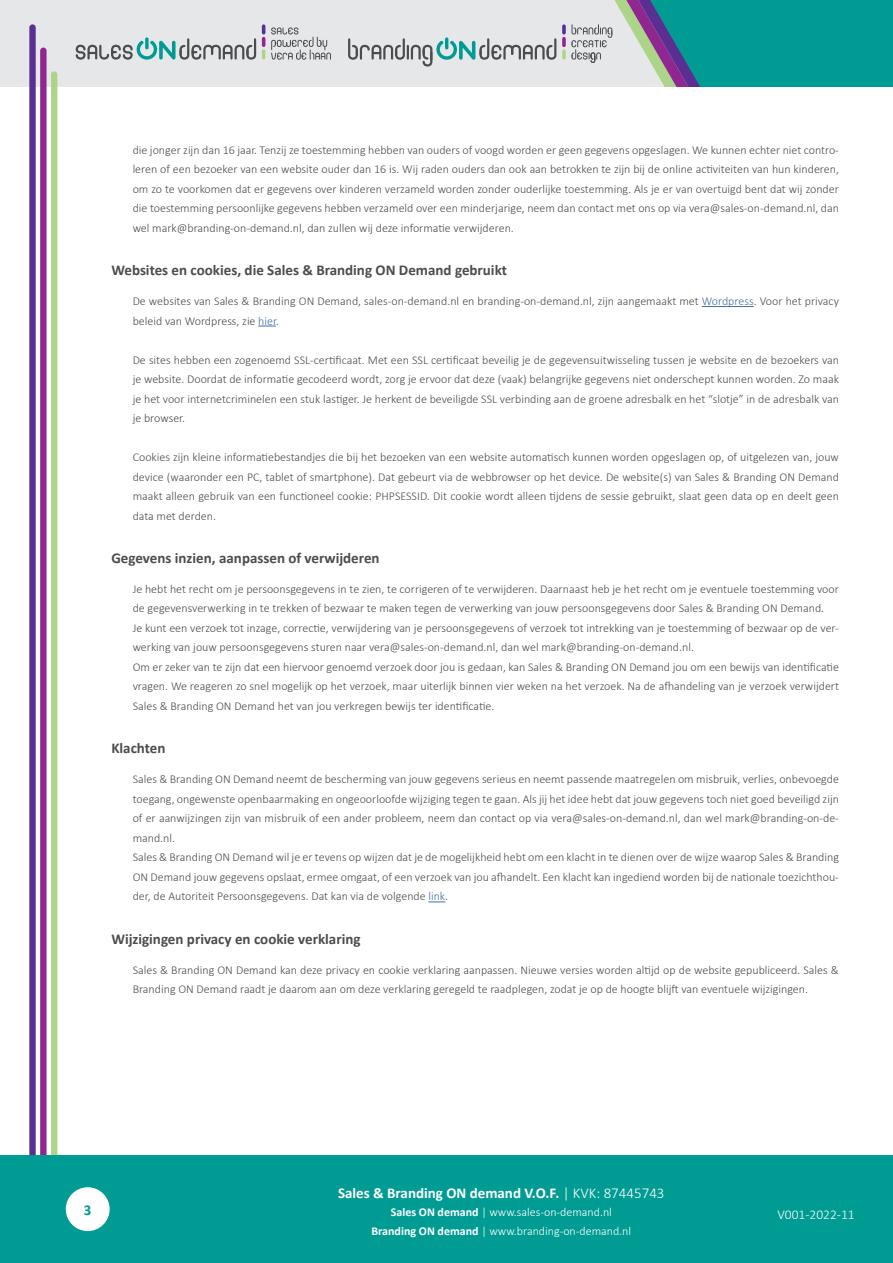
<style>
.page{position:relative;width:893px;height:1263px;background:#fff}
.page>*{position:absolute;margin:0;border:0;box-sizing:border-box;transform-origin:0 0}
.t1{font:700 15px "Calibri";color:#4b4c4d}
.t2{font:700 15px "Calibri";color:#fff}
.t3{font:700 15px "Calibri";color:#009c94}
.t4{font:300 13.5px "Calibri";color:#fff}
.t5{font:300 12px/19.5px "Calibri";color:#4b4c4d}
.t6{font:300 12px/18px "Calibri";color:#fff;text-align:center}
.s1{color:#436da8}
.s2{font-weight:300}
.s3{font-weight:700}
</style>
<div class="page">
<div style="left:0;top:0;width:614px;height:88px;background:#e6e7e9"></div>
<svg style="left:638px;top:0;width:255px;height:87px;background:#179696"></svg>
<div style="left:29px;top:24px;width:7px;height:1203px;background:#5b2e91;border-radius:3px"></div>
<div style="left:40px;top:48px;width:7px;height:1179px;background:#90268f;border-radius:3px"></div>
<div style="left:51px;top:71px;width:6px;height:1156px;background:#acd589;border-radius:3px"></div>
<svg style="left:75px;top:26px;width:190px;height:42px;background:#c9d0d2"></svg>
<svg style="left:271px;top:27px;width:60px;height:37px;background:#c9cacc"></svg>
<svg style="left:347px;top:24px;width:265px;height:44px;background:#cacfd1"></svg>
<div style="left:0;top:1155px;width:893px;height:108px;background:#009c94"></div>
<hr style="left:702px;top:306px;width:52px;height:1px;background:#436da8">
<svg style="left:258px;top:326px;width:18px;height:1px"></svg>
<svg style="left:428px;top:901px;width:17px;height:1px"></svg>
<div style="left:66px;top:1187px;width:44px;height:44px;background:#fff;border-radius:50%"></div>
<p class="t5" style="left:133px;top:140px;width:708px;text-align:justify">die jonger zijn dan 16 jaar. Tenzij ze toestemming hebben van ouders of voogd worden er geen gegevens opgeslagen. We kunnen echter niet contro&shy;leren of een bezoeker van een website ouder dan 16 is. Wij raden ouders dan ook aan betrokken te zijn bij de online activiteiten van hun kinderen, om zo te voorkomen dat er gegevens over kinderen verzameld worden zonder ouderlijke toestemming. Als je er van overtuigd bent dat wij zonder die toestemming persoonlijke gegevens hebben verzameld over een minderjarige, neem dan contact met ons op via vera@sales-on-demand.nl, dan wel mark@branding-on-demand.nl, dan zullen wij deze informatie verwijderen.</p>
<p class="t1" style="left:111px;top:259px;width:397px">Websites en cookies, die Sales &amp; Branding ON Demand gebruikt</p>
<p class="t5" style="left:133px;top:291px;width:708px">De websites van Sales &amp; Branding ON Demand, sales-on-demand.nl en branding-on-demand.nl, zijn aangemaakt met <span class="s1">Wordpress</span>. Voor het privacy beleid van Wordpress, zie <span class="s1">hier</span>.</p>
<p class="t5" style="left:133px;top:350px;width:708px;text-align:justify">De sites hebben een zogenoemd SSL-certificaat. Met een SSL certificaat beveilig je de gegevensuitwisseling tussen je website en de bezoekers van je website. Doordat de informatie gecodeerd wordt, zorg je ervoor dat deze (vaak) belangrijke gegevens niet onderschept kunnen worden. Zo maak je het voor internetcriminelen een stuk lastiger. Je herkent de beveiligde SSL verbinding aan de groene adresbalk en het “slotje” in de adresbalk van je browser.</p>
<p class="t5" style="left:133px;top:447px;width:708px;text-align:justify">Cookies zijn kleine informatiebestandjes die bij het bezoeken van een website automatisch kunnen worden opgeslagen op, of uitgelezen van, jouw device (waaronder een PC, tablet of smartphone). Dat gebeurt via de webbrowser op het device. De website(s) van Sales &amp; Branding ON Demand maakt alleen gebruik van een functioneel cookie: PHPSESSID. Dit cookie wordt alleen tijdens de sessie gebruikt, slaat geen data op en deelt geen data met derden.</p>
<p class="t1" style="left:111px;top:547px;width:270px">Gegevens inzien, aanpassen of verwijderen</p>
<p class="t5" style="left:133px;top:579px;width:708px">Je hebt het recht om je persoonsgegevens in te zien, te corrigeren of te verwijderen. Daarnaast heb je het recht om je eventuele toestemming voor de gegevensverwerking in te trekken of bezwaar te maken tegen de verwerking van jouw persoonsgegevens door Sales &amp; Branding ON Demand.<br>Je kunt een verzoek tot inzage, correctie, verwijdering van je persoonsgegevens of verzoek tot intrekking van je toestemming of bezwaar op de ver&shy;werking van jouw persoonsgegevens sturen naar vera@sales-on-demand.nl, dan wel mark@branding-on-demand.nl.<br>Om er zeker van te zijn dat een hiervoor genoemd verzoek door jou is gedaan, kan Sales &amp; Branding ON Demand jou om een bewijs van identificatie vragen. We reageren zo snel mogelijk op het verzoek, maar uiterlijk binnen vier weken na het verzoek. Na de afhandeling van je verzoek verwijdert Sales &amp; Branding ON Demand het van jou verkregen bewijs ter identificatie.</p>
<p class="t1" style="left:111px;top:737px;width:56px">Klachten</p>
<p class="t5" style="left:133px;top:769px;width:708px">Sales &amp; Branding ON Demand neemt de bescherming van jouw gegevens serieus en neemt passende maatregelen om misbruik, verlies, onbevoegde toegang, ongewenste openbaarmaking en ongeoorloofde wijziging tegen te gaan. Als jij het idee hebt dat jouw gegevens toch niet goed beveiligd zijn of er aanwijzingen zijn van misbruik of een ander probleem, neem dan contact op via vera@sales-on-demand.nl, dan wel mark@branding-on-de&shy;mand.nl.<br>Sales &amp; Branding ON Demand wil je er tevens op wijzen dat je de mogelijkheid hebt om een klacht in te dienen over de wijze waarop Sales &amp; Branding ON Demand jouw gegevens opslaat, ermee omgaat, of een verzoek van jou afhandelt. Een klacht kan ingediend worden bij de nationale toezichthou&shy;der, de Autoriteit Persoonsgegevens. Dat kan via de volgende <span class="s1">link</span>.</p>
<p class="t1" style="left:111px;top:928px;width:251px">Wijzigingen privacy en cookie verklaring</p>
<p class="t5" style="left:133px;top:960px;width:708px">Sales &amp; Branding ON Demand kan deze privacy en cookie verklaring aanpassen. Nieuwe versies worden altijd op de website gepubliceerd. Sales &amp;<br>Branding ON Demand raadt je daarom aan om deze verklaring geregeld te raadplegen, zodat je op de hoogte blijft van eventuele wijzigingen.</p>
<p class="t3" style="left:84px;top:1199px;width:9px">3</p>
<p class="t2" style="left:338px;top:1183px;width:328px">Sales &amp; Branding ON demand V.O.F. <span class="s2">| KVK: 87445743</span></p>
<p class="t6" style="left:372px;top:1203px;width:261px"><span class="s3">Sales ON demand</span> | www.sales-on-demand.nl<br><span class="s3">Branding ON demand</span> | www.branding-on-demand.nl</p>
<p class="t4" style="left:777px;top:1206px;width:79px">V001-2022-11</p>
</div>
